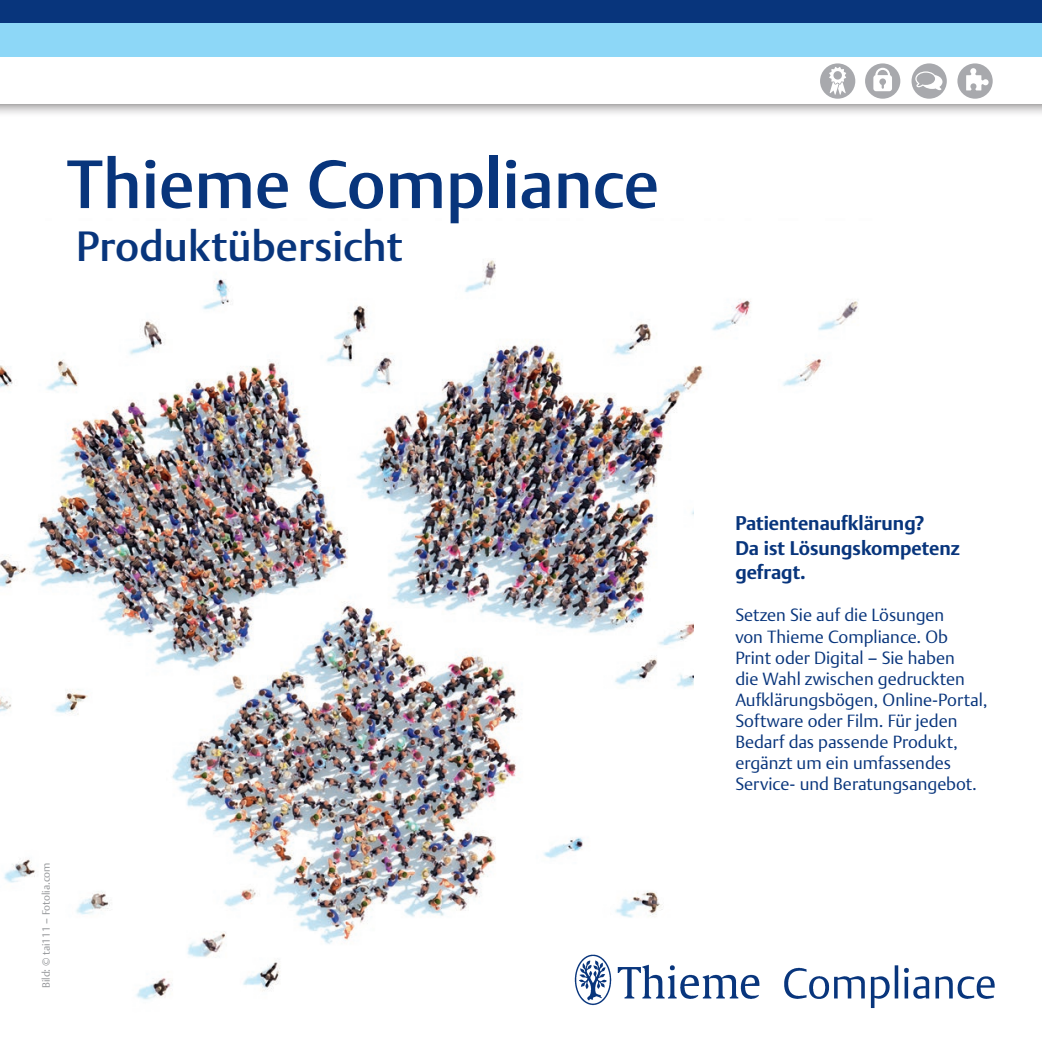
<style>
.page{position:relative;width:1042px;height:1042px;background:#fff}
.page>*{position:absolute;margin:0;border:0;box-sizing:border-box;transform-origin:0 0}
.t1{font:500 67.38px "Thieme Argo 2011";color:#08357c}
.t2{font:500 42px "Thieme Argo 2011";color:#08357c}
.t3{font:700 19.25px/24.5px "Thieme Argo 2011";color:#08357c}
.t4{font:300 17.5px/21px "Thieme Argo 2011";color:#08357c}
.t5{font:300 10.5px "Thieme Argo 2011";color:#939598}
</style>
<div class="page">
<img style="left:0;top:260px;width:859px;height:740px">
<div style="left:0;top:0;width:1042px;height:117px;background:#231f20;opacity:.8"></div>
<div style="left:0;top:0;width:1042px;height:103px;background:#fff"></div>
<div style="left:0;top:23px;width:1042px;height:34px;background:#8dd7f7"></div>
<div style="left:0;top:0;width:1042px;height:23px;background:#08357c"></div>
<div style="left:559px;top:925px;width:483px;height:117px;background:#fff"></div>
<img style="left:574px;top:954px;width:421px;height:55px">
<div style="left:694px;top:461px;width:328px;height:422px;background:#fff"></div>
<div style="left:0;top:944px;width:49px;height:86px;background:#fff"></div>
<div style="left:865px;top:63px;width:35px;height:36px;background:#a8a9ad;border-radius:50%"></div>
<svg style="left:873px;top:68px;width:19px;height:23px"></svg>
<div style="left:911px;top:63px;width:36px;height:36px;background:#a8a9ad;border-radius:50%"></div>
<svg style="left:915px;top:71px;width:27px;height:19px"></svg>
<div style="left:820px;top:63px;width:35px;height:36px;background:#a8a9ad;border-radius:50%"></div>
<svg style="left:829px;top:67px;width:17px;height:28px"></svg>
<div style="left:957px;top:63px;width:35px;height:36px;background:#a8a9ad;border-radius:50%"></div>
<svg style="left:966px;top:68px;width:22px;height:22px"></svg>
<h1 class="t1" style="left:67px;top:139px;width:594px">Thieme Compliance</h1>
<h2 class="t2" style="left:76px;top:219px;width:328px">Produktübersicht</h2>
<p class="t5" style="left:39px;top:988px;width:127px;rotate:-90deg">Bild: © tai111 – Fotolia.com</p>
<p class="t3" style="left:735px;top:511px;width:226px">Patientenaufklärung?<br>Da ist Lösungskompetenz gefragt.</p>
<p class="t4" style="left:735px;top:604px;width:254px">Setzen Sie auf die Lösungen<br>von Thieme Compliance. Ob<br>Print oder Digital – Sie haben<br>die Wahl zwischen gedruckten<br>Aufklärungsbögen, Online-Portal,<br>Software oder Film. Für jeden<br>Bedarf das passende Produkt, ergänzt um ein umfassendes<br>Service- und Beratungsangebot.</p>
</div>
